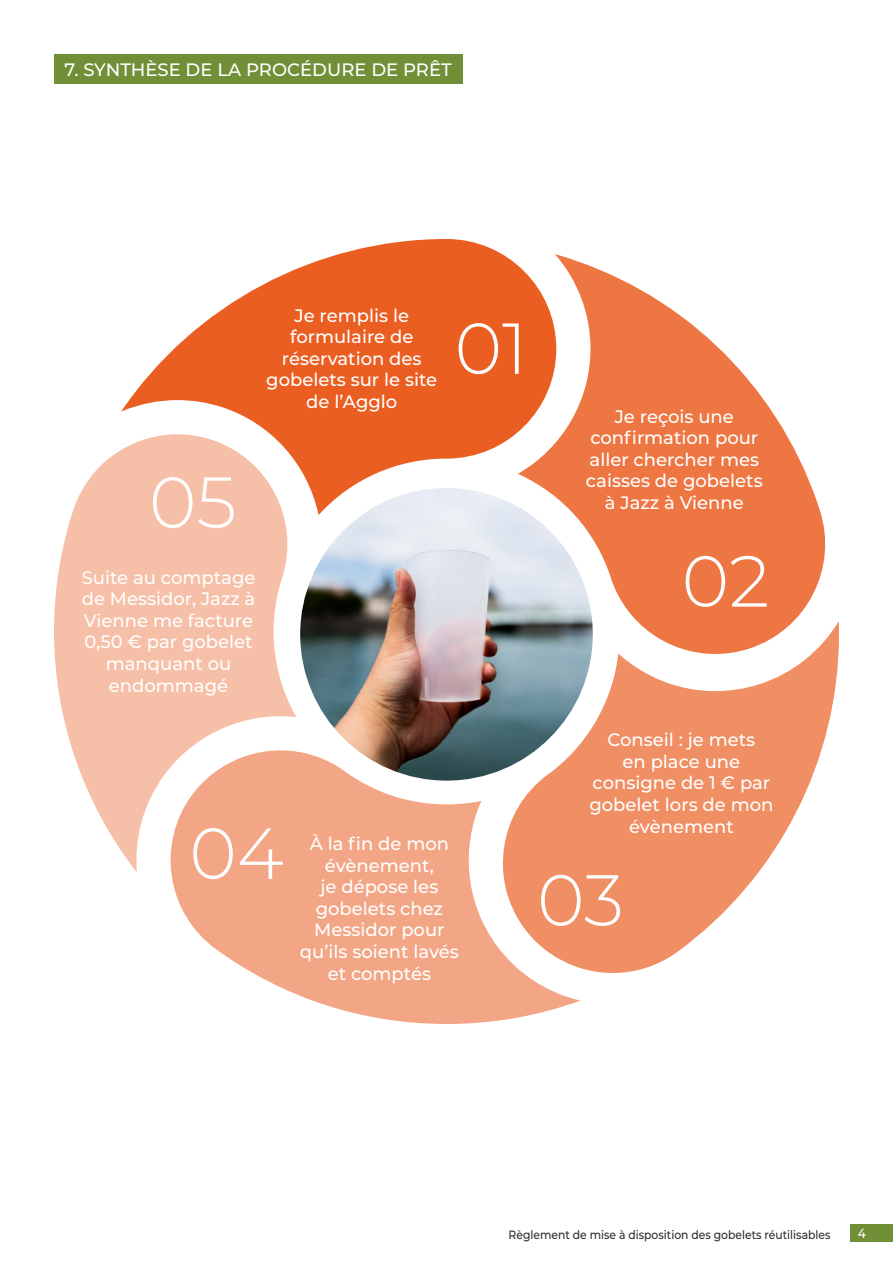
<style>
.page{position:relative;width:893px;height:1263px;background:#fff}
.page>*{position:absolute;margin:0;border:0;box-sizing:border-box;transform-origin:0 0}
.t1{font:300 72px "Montserrat";color:#fff}
.t2{font:500 18px/21.6px "Montserrat";color:#fff;text-align:center}
.t3{font:500 13.5px "Montserrat";color:#fff;scale:.9 1}
.t4{font:500 12px "Montserrat";color:#2b2b2a;scale:.9 1}
</style>
<div class="page">
<div style="left:850px;top:1225px;width:43px;height:17px;background:#708f36"></div>
<div style="left:54px;top:54px;width:408px;height:30px;background:#708f36"></div>
<svg style="left:564px;top:621px;width:275px;height:352px;fill:#f08e64"></svg>
<svg style="left:171px;top:750px;width:410px;height:274px;fill:#f3a685"></svg>
<svg style="left:556px;top:254px;width:271px;height:400px;fill:#ed7643"></svg>
<svg style="left:121px;top:239px;width:435px;height:276px;fill:#ea5e22"></svg>
<svg style="left:54px;top:434px;width:244px;height:438px;fill:#f6bfa7"></svg>
<img style="left:300px;top:488px;width:293px;height:293px;border-radius:146px">
<p class="t2" style="left:65px;top:58px;width:388px">7. SYNTHÈSE DE LA PROCÉDURE DE PRÊT</p>
<p class="t2" style="left:266px;top:304px;width:172px">Je remplis le formulaire de réservation des gobelets sur le site de l’Agglo</p>
<h1 class="t1" style="left:455px;top:299px;width:74px">01</h1>
<h1 class="t1" style="left:149px;top:453px;width:89px">05</h1>
<p class="t2" style="left:82px;top:566px;width:175px">Suite au comptage de Messidor, Jazz à<br>Vienne me facture<br>0,50 € par gobelet manquant ou endommagé</p>
<h1 class="t1" style="left:189px;top:804px;width:96px">04</h1>
<p class="t2" style="left:300px;top:832px;width:160px">À la fin de mon évènement,<br>je dépose les gobelets chez<br>Messidor pour qu’ils soient lavés et comptés</p>
<p class="t2" style="left:586px;top:405px;width:178px">Je reçois une confirmation pour aller chercher mes caisses de gobelets à Jazz à Vienne</p>
<h1 class="t1" style="left:682px;top:532px;width:89px">02</h1>
<p class="t2" style="left:589px;top:728px;width:186px">Conseil : je mets<br>en place une consigne de 1 € par gobelet lors de mon évènement</p>
<h1 class="t1" style="left:537px;top:851px;width:88px">03</h1>
<p class="t4" style="left:509px;top:1226px;width:359px">Règlement de mise à disposition des gobelets réutilisables</p>
<p class="t3" style="left:858px;top:1224px;width:11px">4</p>
</div>
